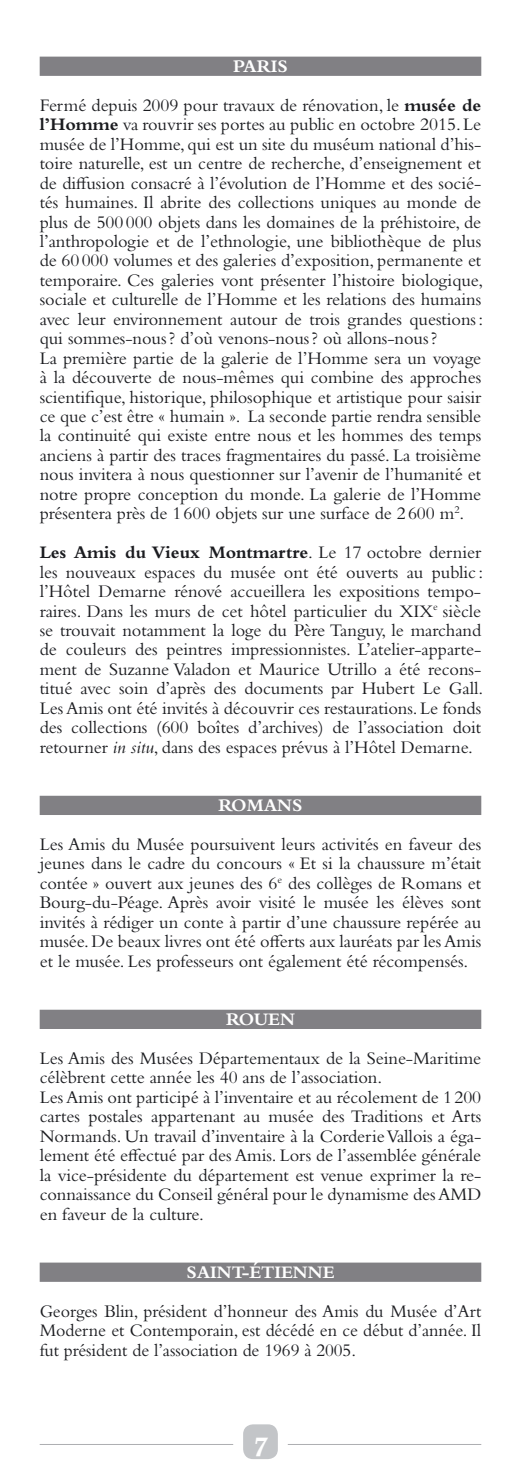
<style>
.page{position:relative;width:521px;height:1474px;background:#fff}
.page>*{position:absolute;margin:0;border:0;box-sizing:border-box;transform-origin:0 0}
.t1{font:700 31.5px "Matrix Script";color:#fff}
.t2{font:18.38px/19.4px "Bembo Std";letter-spacing:-.005em;color:#1b1c20;text-align:justify}
.t3{font:700 18.38px "Bembo Std";letter-spacing:-.005em;color:#fff}
.s1{font-weight:700;color:#fff}
.s2{font-weight:700}
.s3{font-style:italic}
</style>
<div class="page">
<div style="left:243px;top:1424px;width:35px;height:34px;background:#c3c5c8;border-radius:10px"></div>
<hr style="left:40px;top:1444px;width:193px;height:1px;background:#aeafb2">
<hr style="left:288px;top:1444px;width:193px;height:1px;background:#aeafb2">
<div style="left:40px;top:57px;width:441px;height:19px;background:#818084"></div>
<div style="left:40px;top:795px;width:441px;height:20px;background:#818084"></div>
<div style="left:40px;top:1009px;width:441px;height:20px;background:#818084"></div>
<div style="left:40px;top:1262px;width:441px;height:19px;background:#818084"></div>
<p class="t2" style="left:40px;top:46px;width:443px;line-height:38.9px;text-align:center"><span class="s1">PARIS<br></span>Fermé depuis 2009 pour travaux de rénovation, le <span class="s2">musée de</span></p>
<p class="t2" style="left:40px;top:114px;width:445px;text-align:left"><span class="s2">l’Homme</span> va rouvrir ses portes au public en octobre 2015. Le musée de l’Homme, qui est un site du muséum national d’his&shy;toire naturelle, est un centre de recherche, d’enseignement et de diffusion consacré à l’évolution de l’Homme et des socié&shy;tés humaines. Il abrite des collections uniques au monde de plus de 500000 objets dans les domaines de la préhistoire, de l’anthropologie et de l’ethnologie, une bibliothèque de plus de 60000 volumes et des galeries d’exposition, permanente et temporaire. Ces galeries vont présenter l’histoire biologique, sociale et culturelle de l’Homme et les relations des humains avec leur environnement autour de trois grandes questions: qui sommes-nous? d’où venons-nous? où allons-nous?<br>La première partie de la galerie de l’Homme sera un voyage à la découverte de nous-mêmes qui combine des approches scientifique, historique, philosophique et artistique pour saisir ce que c’est être « humain ». La seconde partie rendra sensible la continuité qui existe entre nous et les hommes des temps anciens à partir des traces fragmentaires du passé. La troisième nous invitera à nous questionner sur l’avenir de l’humanité et notre propre conception du monde. La galerie de l’Homme présentera près de 1600 objets sur une surface de 2600 m<sup>2</sup>.</p>
<p class="t2" style="left:40px;top:542px;width:445px"><span class="s2">Les Amis du Vieux Montmartre</span>. Le 17 octobre dernier les nouveaux espaces du musée ont été ouverts au public : l’Hôtel Demarne rénové accueillera les expositions tempo&shy;raires. Dans les murs de cet hôtel particulier du XIX<sup>e</sup> siècle se trouvait notamment la loge du Père Tanguy, le marchand de couleurs des peintres impressionnistes. L’atelier-apparte&shy;ment de Suzanne Valadon et Maurice Utrillo a été recons&shy;titué avec soin d’après des documents par Hubert Le Gall.<br>Les Amis ont été invités à découvrir ces restaurations. Le fonds des collections (600 boîtes d’archives) de l’association doit retourner <span class="s3">in situ</span>, dans des espaces prévus à l’Hôtel Demarne.</p>
<p class="t3" style="left:219px;top:795px;width:85px">ROMANS</p>
<p class="t2" style="left:40px;top:834px;width:443px">Les Amis du Musée poursuivent leurs activités en faveur des jeunes dans le cadre du concours « Et si la chaussure m’était contée » ouvert aux jeunes des 6<sup>e</sup> des collèges de Romans et Bourg-du-Péage. Après avoir visité le musée les élèves sont invités à rédiger un conte à partir d’une chaussure repérée au musée. De beaux livres ont été offerts aux lauréats par les Amis et le musée. Les professeurs ont également été récompensés.</p>
<p class="t3" style="left:226px;top:1009px;width:70px">ROUEN</p>
<p class="t2" style="left:40px;top:1048px;width:443px;text-align:left">Les Amis des Musées Départementaux de la Seine-Maritime célèbrent cette année les 40 ans de l’association.<br>Les Amis ont participé à l’inventaire et au récolement de 1200 cartes postales appartenant au musée des Traditions et Arts Normands. Un travail d’inventaire à la Corderie Vallois a éga&shy;lement été effectué par des Amis. Lors de l’assemblée générale la vice-présidente du département est venue exprimer la re&shy;connaissance du Conseil général pour le dynamisme des AMD en faveur de la culture.</p>
<p class="t3" style="left:186px;top:1261px;width:150px">SAINT-ÉTIENNE</p>
<p class="t2" style="left:40px;top:1300px;width:443px">Georges Blin, président d’honneur des Amis du Musée d’Art Moderne et Contemporain, est décédé en ce début d’année. Il fut président de l’association de 1969 à 2005.</p>
<h1 class="t1" style="left:254px;top:1425px;width:15px">7</h1>
</div>
